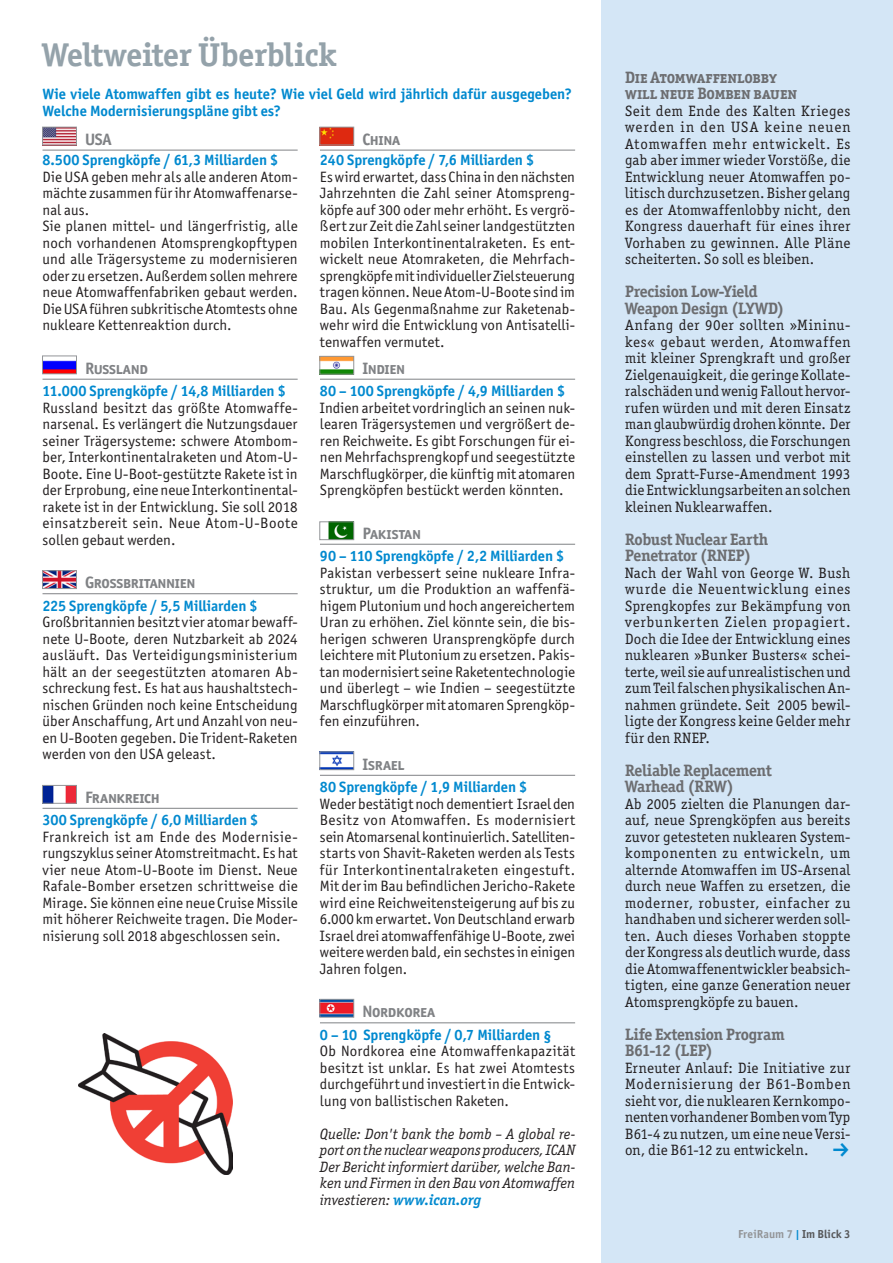
<style>
.page{position:relative;width:893px;height:1263px;background:#fff}
.page>*{position:absolute;margin:0;border:0;box-sizing:border-box;transform-origin:0 0}
.t1{font:700 33px "Officina Ser ITC Std";letter-spacing:-.005em;color:#94a2aa}
.t2{font:700 16.5px/16.5px "Officina Ser ITC Std";letter-spacing:-.015em;color:#6c6d70}
.t3{font:700 16.5px "Officina Sans ITC Std";letter-spacing:-.02em;color:#808285}
.t4{font:15px/16.5px "Officina Sans ITC Std";letter-spacing:.005em;color:#231f20;text-align:justify}
.t5{font:15px/16.5px "Officina Ser ITC Std";letter-spacing:.02em;color:#231f20;text-align:justify}
.t6{font:700 15px/16.5px "Officina Sans ITC Std";color:#0089cf}
.t7{font:italic 15px/16.5px "Officina Ser ITC Std";letter-spacing:.005em;color:#231f20;text-align:justify}
.t8{font:700 11.7px "Officina Sans ITC Std";letter-spacing:.005em;color:#939598}
.s1{font-weight:700;color:#0089cf}
.s2{font-family:"Dingbests";font-size:24px;color:#0089cf}
.s3{color:#0089cf}
.s4{color:#57585a}
</style>
<div class="page">
<div style="left:602px;top:0;width:291px;height:1263px;background:#d4e6f6"></div>
<hr style="left:43px;top:150px;width:255px;height:1px;background:#808285">
<hr style="left:43px;top:379px;width:255px;height:1px;background:#808285">
<hr style="left:43px;top:593px;width:255px;height:1px;background:#808285">
<hr style="left:43px;top:808px;width:255px;height:1px;background:#808285">
<hr style="left:320px;top:150px;width:255px;height:1px;background:#808285">
<hr style="left:320px;top:379px;width:255px;height:1px;background:#808285">
<hr style="left:320px;top:544px;width:255px;height:1px;background:#808285">
<hr style="left:320px;top:775px;width:255px;height:1px;background:#808285">
<hr style="left:320px;top:1022px;width:255px;height:1px;background:#808285">
<img style="left:78px;top:1033px;width:154px;height:142px">
<img style="left:44px;top:129px;width:31px;height:14px">
<div style="left:42px;top:127px;width:35px;height:18px;border:1px solid #939598"></div>
<img style="left:321px;top:129px;width:31px;height:14px">
<div style="left:319px;top:127px;width:35px;height:18px;border:1px solid #939598"></div>
<img style="left:321px;top:358px;width:31px;height:15px">
<div style="left:319px;top:356px;width:35px;height:19px;border:1px solid #939598"></div>
<img style="left:328px;top:523px;width:24px;height:15px">
<div style="left:319px;top:521px;width:35px;height:19px;border:1px solid #939598"></div>
<img style="left:321px;top:753px;width:31px;height:15px">
<div style="left:319px;top:751px;width:35px;height:19px;border:1px solid #939598"></div>
<img style="left:321px;top:1001px;width:31px;height:15px">
<div style="left:319px;top:999px;width:35px;height:19px;border:1px solid #939598"></div>
<img style="left:44px;top:360px;width:31px;height:12px">
<div style="left:42px;top:355px;width:35px;height:19px;border:1px solid #939598"></div>
<img style="left:44px;top:572px;width:31px;height:15px">
<div style="left:42px;top:570px;width:35px;height:19px;border:1px solid #939598"></div>
<img style="left:44px;top:787px;width:31px;height:15px">
<div style="left:42px;top:785px;width:35px;height:19px;border:1px solid #939598"></div>
<h1 class="t1" style="left:43px;top:34px;width:296px">Weltweiter Überblick</h1>
<p class="t6" style="left:43px;top:86px;width:531px">Wie viele Atomwaffen gibt es heute? Wie viel Geld wird jährlich dafür ausgegeben?<br>Welche Modernisierungspläne gibt es?</p>
<p class="t3" style="left:85px;top:129px;width:28px">USA</p>
<p class="t6" style="left:43px;top:152px;width:237px">8.500 Sprengköpfe / 61,3 Milliarden $</p>
<p class="t4" style="left:43px;top:168px;width:257px;text-align:left">Die USA geben mehr als alle anderen Atom&shy;mächte zusammen für ihr Atomwaffenarse&shy;nal aus.<br>Sie planen mittel- und längerfristig, alle noch vorhandenen Atomsprengkopftypen und alle Trägersysteme zu modernisieren oder zu ersetzen. Außerdem sollen mehrere neue Atomwaffenfabriken gebaut werden.<br>Die USA führen subkritische Atomtests ohne nukleare Kettenreaktion durch.</p>
<p class="t3" style="left:85px;top:358px;width:64px">Russland</p>
<p class="t6" style="left:43px;top:383px;width:245px">11.000 Sprengköpfe / 14,8 Milliarden $</p>
<p class="t4" style="left:43px;top:399px;width:257px">Russland besitzt das größte Atomwaffe&shy;narsenal. Es verlängert die Nutzungsdauer seiner Trägersysteme: schwere Atombom&shy;ber, Interkontinentalraketen und Atom-U-Boote. Eine U-Boot-gestützte Rakete ist in der Erprobung, eine neue Interkontinental&shy;rakete ist in der Entwicklung. Sie soll 2018 einsatzbereit sein. Neue Atom-U-Boote sollen gebaut werden.</p>
<p class="t3" style="left:85px;top:572px;width:112px">Grossbritannien</p>
<p class="t6" style="left:43px;top:597px;width:217px">225 Sprengköpfe / 5,5 Milliarden $</p>
<p class="t4" style="left:43px;top:614px;width:257px">Großbritannien besitzt vier atomar bewaff&shy;nete U-Boote, deren Nutzbarkeit ab 2024 ausläuft. Das Verteidigungsministerium hält an der seegestützten atomaren Ab&shy;schreckung fest. Es hat aus haushaltstech&shy;nischen Gründen noch keine Entscheidung über Anschaffung, Art und Anzahl von neu&shy;en U-Booten gegeben. Die Trident-Raketen werden von den USA geleast.</p>
<p class="t3" style="left:85px;top:787px;width:76px">Frankreich</p>
<p class="t6" style="left:43px;top:812px;width:217px">300 Sprengköpfe / 6,0 Milliarden $</p>
<p class="t4" style="left:43px;top:828px;width:257px">Frankreich ist am Ende des Modernisie&shy;rungszyklus seiner Atomstreitmacht. Es hat vier neue Atom-U-Boote im Dienst. Neue Rafale-Bomber ersetzen schrittweise die Mirage. Sie können eine neue Cruise Missile mit höherer Reichweite tragen. Die Moder&shy;nisierung soll 2018 abgeschlossen sein.</p>
<p class="t3" style="left:362px;top:129px;width:39px">China</p>
<p class="t6" style="left:320px;top:152px;width:216px">240 Sprengköpfe / 7,6 Milliarden $</p>
<p class="t4" style="left:320px;top:168px;width:257px">Es wird erwartet, dass China in den nächsten Jahrzehnten die Zahl seiner Atomspreng&shy;köpfe auf 300 oder mehr erhöht. Es vergrö&shy;ßert zur Zeit die Zahl seiner landgestützten mobilen Interkontinentalraketen. Es ent&shy;wickelt neue Atomraketen, die Mehrfach&shy;sprengköpfe mit individueller Zielsteuerung tragen können. Neue Atom-U-Boote sind im Bau. Als Gegenmaßnahme zur Raketenab&shy;wehr wird die Entwicklung von Antisatelli&shy;tenwaffen vermutet.</p>
<p class="t3" style="left:362px;top:358px;width:44px">Indien</p>
<p class="t6" style="left:320px;top:383px;width:247px">80 – 100 Sprengköpfe / 4,9 Milliarden $</p>
<p class="t4" style="left:320px;top:399px;width:257px">Indien arbeitet vordringlich an seinen nuk&shy;learen Trägersystemen und vergrößert de&shy;ren Reichweite. Es gibt Forschungen für ei&shy;nen Mehrfachsprengkopf und seegestützte Marschflugkörper, die künftig mit atomaren Sprengköpfen bestückt werden könnten.</p>
<p class="t3" style="left:362px;top:523px;width:60px">Pakistan</p>
<p class="t6" style="left:320px;top:548px;width:246px">90 – 110 Sprengköpfe / 2,2 Milliarden $</p>
<p class="t4" style="left:320px;top:564px;width:257px">Pakistan verbessert seine nukleare Infra&shy;struktur, um die Produktion an waffenfä&shy;higem Plutonium und hoch angereichertem Uran zu erhöhen. Ziel könnte sein, die bis&shy;herigen schweren Uransprengköpfe durch leichtere mit Plutonium zu ersetzen. Pakis&shy;tan modernisiert seine Raketentechnologie und überlegt – wie Indien – seegestützte Marschflugkörper mit atomaren Sprengköp&shy;fen einzuführen.</p>
<p class="t3" style="left:362px;top:754px;width:43px">Israel</p>
<p class="t6" style="left:320px;top:779px;width:209px">80 Sprengköpfe / 1,9 Milliarden $</p>
<p class="t4" style="left:320px;top:795px;width:257px">Weder bestätigt noch dementiert Israel den Besitz von Atomwaffen. Es modernisiert sein Atomarsenal kontinuierlich. Satelliten&shy;starts von Shavit-Raketen werden als Tests für Interkontinentalraketen eingestuft.<br>Mit der im Bau befindlichen Jericho-Rakete wird eine Reichweitensteigerung auf bis zu 6.000 km erwartet. Von Deutschland erwarb Israel drei atomwaffenfähige U-Boote, zwei weitere werden bald, ein sechstes in einigen Jahren folgen.</p>
<p class="t3" style="left:362px;top:1001px;width:74px">Nordkorea</p>
<p class="t6" style="left:320px;top:1026px;width:233px">0 – 10 Sprengköpfe / 0,7 Milliarden §</p>
<p class="t4" style="left:320px;top:1043px;width:257px">Ob Nordkorea eine Atomwaffenkapazität besitzt ist unklar. Es hat zwei Atomtests durchgeführt und investiert in die Entwick&shy;lung von ballistischen Raketen.</p>
<p class="t7" style="left:320px;top:1125px;width:257px">Quelle: Don't bank the bomb – A global re&shy;port on the nuclear weapons producers, ICAN Der Bericht informiert darüber, welche Ban&shy;ken und Firmen in den Bau von Atomwaffen investieren: <span class="s1">www.ican.org</span></p>
<p class="t2" style="left:625px;top:69px;width:174px">Die Atomwaffenlobby will neue Bomben bauen</p>
<p class="t5" style="left:625px;top:102px;width:227px">Seit dem Ende des Kalten Krieges werden in den USA keine neuen Atomwaffen mehr entwickelt. Es gab aber immer wieder Vorstöße, die Entwicklung neuer Atomwaffen po&shy;litisch durchzusetzen. Bisher gelang es der Atomwaffenlobby nicht, den Kongress dauerhaft für eines ihrer Vorhaben zu gewinnen. Alle Pläne scheiterten. So soll es bleiben.</p>
<p class="t2" style="left:625px;top:283px;width:161px">Precision Low-Yield<br>Weapon Design (LYWD)</p>
<p class="t5" style="left:625px;top:317px;width:227px">Anfang der 90er sollten »Mininu&shy;kes« gebaut werden, Atomwaffen mit kleiner Sprengkraft und großer Zielgenauigkeit, die geringe Kollate&shy;ralschäden und wenig Fallout hervor&shy;rufen würden und mit deren Einsatz man glaubwürdig drohen könnte. Der Kongress beschloss, die Forschungen einstellen zu lassen und verbot mit dem Spratt-Furse-Amendment 1993 die Entwicklungsarbeiten an solchen kleinen Nuklearwaffen.</p>
<p class="t2" style="left:625px;top:531px;width:145px">Robust Nuclear Earth<br>Penetrator (RNEP)</p>
<p class="t5" style="left:625px;top:564px;width:227px">Nach der Wahl von George W. Bush wurde die Neuentwicklung eines Sprengkopfes zur Bekämpfung von verbunkerten Zielen propagiert.<br>Doch die Idee der Entwicklung eines nuklearen »Bunker Busters« schei&shy;terte, weil sie auf unrealistischen und zum Teil falschen physikalischen An&shy;nahmen gründete. Seit 2005 bewil&shy;ligte der Kongress keine Gelder mehr für den RNEP.</p>
<p class="t2" style="left:625px;top:762px;width:148px">Reliable Replacement<br>Warhead (RRW)</p>
<p class="t5" style="left:625px;top:795px;width:227px">Ab 2005 zielten die Planungen dar&shy;auf, neue Sprengköpfen aus bereits zuvor getesteten nuklearen System&shy;komponenten zu entwickeln, um alternde Atomwaffen im US-Arsenal durch neue Waffen zu ersetzen, die moderner, robuster, einfacher zu handhaben und sicherer werden soll&shy;ten. Auch dieses Vorhaben stoppte der Kongress als deutlich wurde, dass die Atomwaffenentwickler beabsich&shy;tigten, eine ganze Generation neuer Atomsprengköpfe zu bauen.</p>
<p class="t2" style="left:625px;top:1026px;width:161px">Life Extension Program<br>B61-12 (LEP)</p>
<p class="t5" style="left:625px;top:1059px;width:227px">Erneuter Anlauf: Die Initiative zur Modernisierung der B61-Bomben sieht vor, die nuklearen Kernkompo&shy;nenten vorhandener Bomben vom Typ B61-4 zu nutzen, um eine neue Versi&shy;on, die B61-12 zu entwickeln. <span class="s2">f</span></p>
<p class="t8" style="left:738px;top:1226px;width:114px">FreiRaum 7 <span class="s3">|</span> <span class="s4">Im Blick 3</span></p>
</div>
